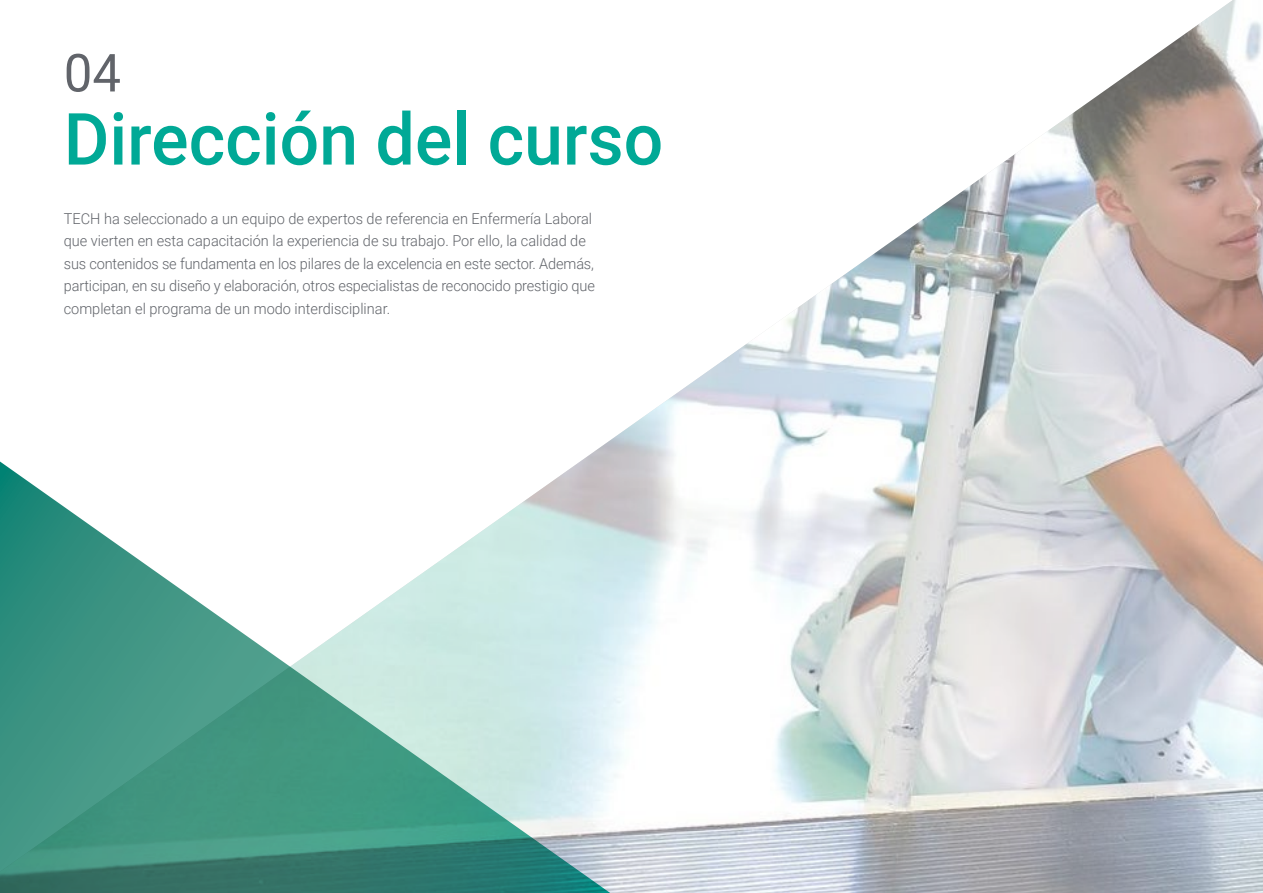
<style>
.page{position:relative;width:1263px;height:893px;background:#fff}
.page>*{position:absolute;margin:0;border:0;box-sizing:border-box;transform-origin:0 0}
.t1{font:500 72px "Roboto";color:#00a996}
.t2{font:52.5px "Roboto";color:#61646a}
.t3{font:300 15px/22.5px "Roboto";color:#61646a}
</style>
<div class="page">
<img style="left:602px;top:0;width:661px;height:893px">
<svg style="left:0;top:446px;width:640px;height:447px"></svg>
<h2 class="t2" style="left:64px;top:36px;width:59px">04</h2>
<h1 class="t1" style="left:64px;top:89px;width:601px">Dirección del curso</h1>
<p class="t3" style="left:64px;top:207px;width:533px">TECH ha seleccionado a un equipo de expertos de referencia en Enfermería Laboral que vierten en esta capacitación la experiencia de su trabajo. Por ello, la calidad de sus contenidos se fundamenta en los pilares de la excelencia en este sector. Además, participan, en su diseño y elaboración, otros especialistas de reconocido prestigio que completan el programa de un modo interdisciplinar.</p>
</div>
